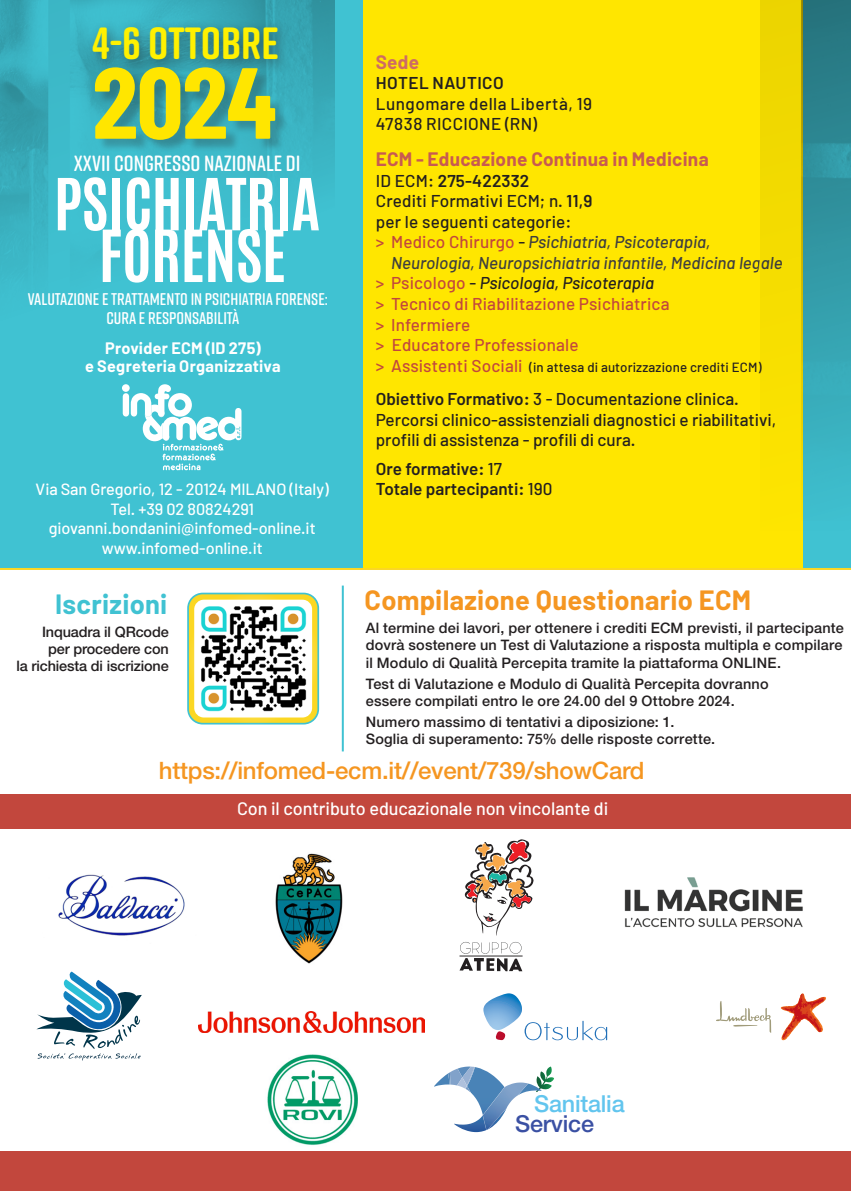
<style>
.page{position:relative;width:851px;height:1191px;background:#fff}
.page>*{position:absolute;margin:0;border:0;box-sizing:border-box;transform-origin:0 0}
.t1{font:700 100.8px "Barlow Condensed";color:#ffe600}
.t2{font:700 61px "Antonio";letter-spacing:-.01em;color:#fff}
.t3{font:700 45px "Rift Soft";color:#fff101}
.t4{font:700 27.2px "Barlow";letter-spacing:.01em;color:#f59621}
.t5{font:700 27.2px "Barlow";letter-spacing:.01em;color:#40c2d2}
.t6{font:500 24px "Helvetica Neue LT Std";letter-spacing:-.01em;color:#f59621}
.t7{font:500 23.4px "Helvetica Neue LT Std";letter-spacing:-.01em;color:#62c5ee}
.t8{font:500 23.4px "Helvetica Neue LT Std";letter-spacing:-.01em;color:#3a50a3}
.t9{font:600 22px "Rift Soft";color:#fff}
.t10{font:700 19px "Barlow";letter-spacing:.015em;color:#c85a51}
.t11{font:700 19px "Barlow";color:#ce6c64}
.t12{font:500 18px "Barlow";letter-spacing:-.005em;color:#fff}
.t13{font:500 17.2px "Barlow";color:#231f20}
.t14{font:italic 500 17.2px "Barlow";color:#3e3e3f}
.t15{font:500 17.2px "Barlow";letter-spacing:.01em;color:#c2473d}
.t16{font:600 17.2px "Barlow";color:#231f20}
.t17{font:italic 500 17.2px "Barlow";color:#231f20}
.t18{font:500 17.2px "Barlow";letter-spacing:.03em;color:#231f20}
.t19{font:500 17.2px "Barlow";letter-spacing:.025em;color:#231f20}
.t20{font:600 17.2px "Barlow";letter-spacing:.025em;color:#231f20}
.t21{font:600 17px "Rift Soft";color:#fff}
.t22{font:500 16.2px "Barlow";letter-spacing:-.005em;color:#fff}
.t23{font:700 16.2px "Barlow";letter-spacing:.015em;color:#fff}
.t24{font:500 14.4px "Helvetica Neue LT Std";letter-spacing:.015em;color:#231f20}
.t25{font:500 14.4px "Helvetica Neue LT Std";letter-spacing:-.01em;color:#231f20}
.t26{font:500 13.4px "Barlow";letter-spacing:.01em;color:#231f20}
.s1{font-weight:500}
.s2{font-weight:600}
.s3{font-style:normal;color:#c2473d}
.s4{font-style:normal;color:#231f20}
.s5{font-style:normal}
.s6{font-size:17.2px;color:#c2473d}
</style>
<div class="page">
<div style="left:0;top:0;width:850px;height:570px;background:#40c2d2"></div>
<div style="left:363px;top:0;width:439px;height:567px;background:#ffe600"></div>
<div style="left:0;top:1151px;width:850px;height:40px;background:#c2473d"></div>
<svg style="left:122px;top:384px;width:119px;height:86px"></svg>
<hr style="left:342px;top:585px;width:2px;height:166px;background:#40c2d2">
<img style="left:760px;top:0;width:90px;height:530px">
<img style="left:0;top:0;width:334px;height:333px">
<svg style="left:188px;top:593px;width:130px;height:130px;background:#f7d832"></svg>
<div style="left:187px;top:592px;width:132px;height:132px;border:2px solid #40c2d2;border-radius:15px"></div>
<img style="left:194px;top:599px;width:118px;height:118px">
<div style="left:85px;top:19px;width:207px;height:56px;background:#231f20;opacity:.5"></div>
<div style="left:97px;top:69px;width:192px;height:84px;background:#231f20;opacity:.25"></div>
<div style="left:0;top:794px;width:850px;height:34px;background:#c2473d"></div>
<img style="left:198px;top:1011px;width:226px;height:21px">
<img style="left:267px;top:1054px;width:90px;height:91px">
<svg style="left:483px;top:993px;width:124px;height:47px"></svg>
<svg style="left:716px;top:1001px;width:55px;height:32px"></svg>
<svg style="left:780px;top:993px;width:46px;height:47px"></svg>
<img style="left:58px;top:874px;width:127px;height:62px">
<img style="left:275px;top:853px;width:68px;height:111px">
<img style="left:624px;top:877px;width:179px;height:51px">
<svg style="left:36px;top:971px;width:106px;height:89px"></svg>
<svg style="left:434px;top:1066px;width:120px;height:66px"></svg>
<img style="left:486px;top:1072px;width:46px;height:58px">
<img style="left:482px;top:1086px;width:23px;height:44px">
<svg style="left:464px;top:839px;width:69px;height:96px"></svg>
<svg style="left:459px;top:941px;width:63px;height:30px"></svg>
<p class="t3" style="left:93px;top:11px;width:187px">4-6 OTTOBRE</p>
<p class="t1" style="left:92px;top:31px;width:186px">2024</p>
<p class="t9" style="left:74px;top:148px;width:228px">XXVII CONGRESSO NAZIONALE DI</p>
<p class="t2" style="left:54px;top:158px;width:268px">PSICHIATRIA</p>
<p class="t2" style="left:99px;top:210px;width:189px">FORENSE</p>
<p class="t21" style="left:28px;top:287px;width:301px">VALUTAZIONE E TRATTAMENTO IN PSICHIATRIA FORENSE:</p>
<p class="t21" style="left:106px;top:305px;width:134px">CURA E RESPONSABILITÀ</p>
<p class="t23" style="left:105px;top:338px;width:157px">Provider ECM (ID 275)</p>
<p class="t23" style="left:85px;top:356px;width:197px">e Segreteria Organizzativa</p>
<p class="t11" style="left:376px;top:50px;width:45px">Sede</p>
<p class="t20" style="left:376px;top:72px;width:129px">HOTEL NAUTICO</p>
<p class="t18" style="left:376px;top:93px;width:218px">Lungomare della Libertà, 19</p>
<p class="t19" style="left:376px;top:113px;width:163px">47838 RICCIONE (RN)</p>
<p class="t10" style="left:376px;top:148px;width:334px">ECM - Educazione Continua in Medicina</p>
<p class="t16" style="left:376px;top:170px;width:155px"><span class="s1">ID ECM:</span> 275-422332</p>
<p class="t13" style="left:376px;top:190px;width:218px">Crediti Formativi ECM; n. <span class="s2">11,9</span></p>
<p class="t13" style="left:376px;top:211px;width:197px">per le seguenti categorie:</p>
<p class="t14" style="left:376px;top:231px;width:336px"><span class="s3">&gt; Medico Chirurgo</span> <span class="s4">-</span> Psichiatria, Psicoterapia,</p>
<p class="t14" style="left:391px;top:252px;width:393px">Neurologia, Neuropsichiatria infantile, Medicina legale</p>
<p class="t17" style="left:376px;top:273px;width:280px"><span class="s3">&gt; Psicologo</span> <span class="s5">-</span> Psicologia, Psicoterapia</p>
<p class="t15" style="left:376px;top:293px;width:295px">&gt; Tecnico di Riabilitazione Psichiatrica</p>
<p class="t15" style="left:376px;top:314px;width:96px">&gt; Infermiere</p>
<p class="t15" style="left:376px;top:334px;width:204px">&gt; Educatore Professionale</p>
<p class="t26" style="left:376px;top:358px;width:387px"><span class="s6">&gt; Assistenti Sociali</span> (in attesa di autorizzazione crediti ECM)</p>
<p class="t13" style="left:376px;top:388px;width:364px"><span class="s2">Obiettivo Formativo:</span> 3 - Documentazione clinica.</p>
<p class="t13" style="left:376px;top:409px;width:402px">Percorsi clinico-assistenziali diagnostici e riabilitativi,</p>
<p class="t13" style="left:376px;top:429px;width:261px">profili di assistenza - profili di cura.</p>
<p class="t16" style="left:376px;top:458px;width:128px">Ore formative: <span class="s1">17</span></p>
<p class="t22" style="left:36px;top:479px;width:294px">Via San Gregorio, 12 - 20124 MILANO (Italy)</p>
<p class="t16" style="left:376px;top:478px;width:178px">Totale partecipanti: <span class="s1">190</span></p>
<p class="t22" style="left:110px;top:499px;width:145px">Tel. +39 02 80824291</p>
<p class="t22" style="left:49px;top:518px;width:268px">giovanni.bondanini@infomed-online.it</p>
<p class="t22" style="left:102px;top:538px;width:162px">www.infomed-online.it</p>
<p class="t5" style="left:55px;top:587px;width:114px">Iscrizioni</p>
<p class="t4" style="left:364px;top:583px;width:388px">Compilazione Questionario ECM</p>
<p class="t25" style="left:42px;top:623px;width:128px">Inquadra il QRcode</p>
<p class="t25" style="left:48px;top:640px;width:122px">per procedere con</p>
<p class="t25" style="left:16px;top:657px;width:154px">la richiesta di iscrizione</p>
<p class="t24" style="left:366px;top:619px;width:479px">Al termine dei lavori, per ottenere i crediti ECM previsti, il partecipante</p>
<p class="t24" style="left:366px;top:636px;width:478px">dovrà sostenere un Test di Valutazione a risposta multipla e compilare</p>
<p class="t24" style="left:366px;top:654px;width:416px">il Modulo di Qualità Percepita tramite la piattaforma ONLINE.</p>
<p class="t24" style="left:366px;top:675px;width:404px">Test di Valutazione e Modulo di Qualità Percepita dovranno</p>
<p class="t24" style="left:366px;top:692px;width:370px">essere compilati entro le ore 24.00 del 9 Ottobre 2024.</p>
<p class="t24" style="left:366px;top:713px;width:310px">Numero massimo di tentativi a diposizione: 1.</p>
<p class="t24" style="left:366px;top:730px;width:351px">Soglia di superamento: 75% delle risposte corrette.</p>
<p class="t6" style="left:159px;top:755px;width:487px">https://infomed-ecm.it//event/739/showCard</p>
<p class="t12" style="left:237px;top:797px;width:372px">Con il contributo educazionale non vincolante di</p>
<p class="t7" style="left:534px;top:1089px;width:92px">Sanitalia</p>
<p class="t8" style="left:515px;top:1109px;width:80px">Service</p>
</div>
